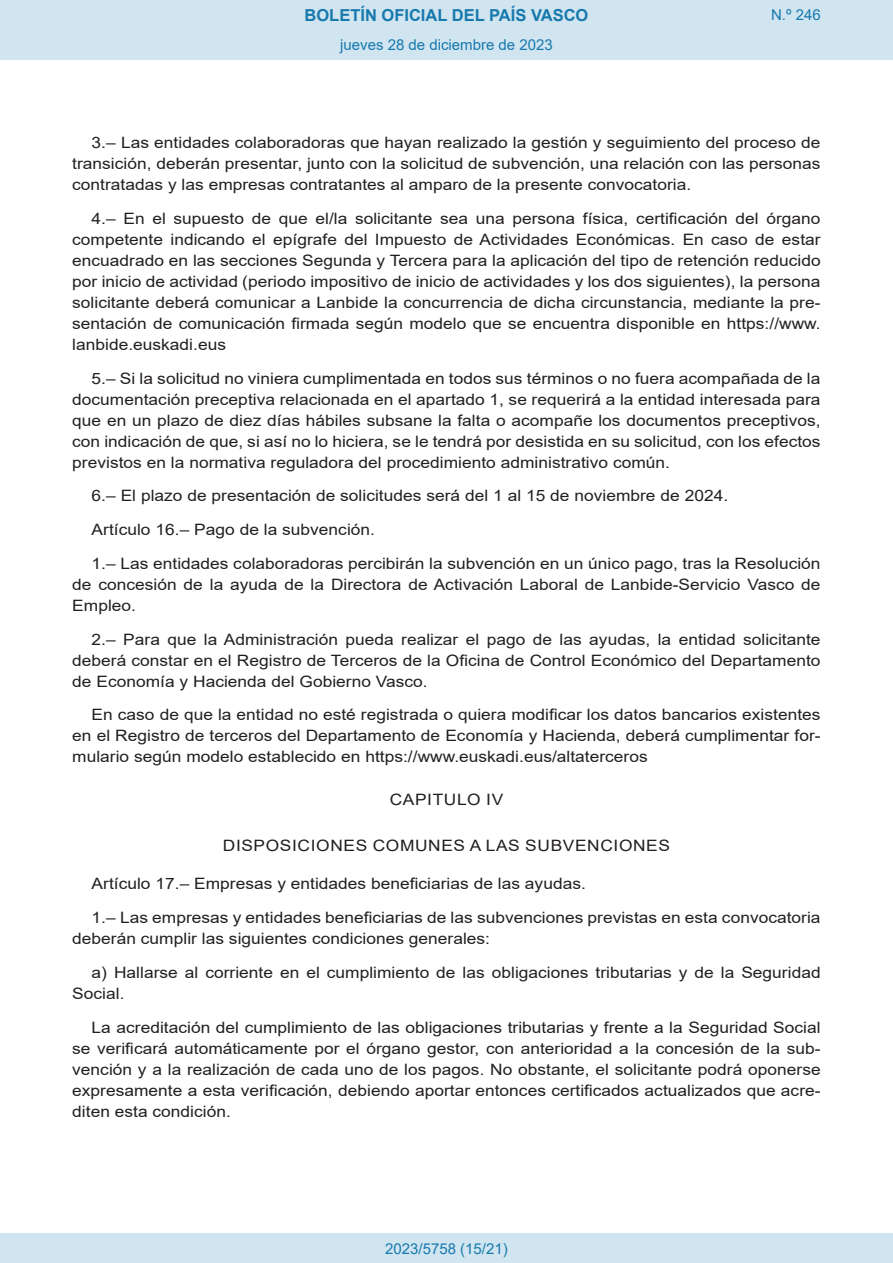
<style>
.page{position:relative;width:893px;height:1263px;background:#fff}
.page>*{position:absolute;margin:0;border:0;box-sizing:border-box;transform-origin:0 0}
.t1{font:700 16.5px "Arial";color:#1879ad}
.BOPVDetalle{font:15.6px/21px "Arial";color:#231f20;text-align:justify;scale:1.11 1}
.BOPVClave{font:15.6px "Arial";letter-spacing:.035em;color:#231f20;scale:1.11 1}
.Paginacion_Centro{font:15px "Arial";color:#1879ad}
</style>
<div class="page">
<div style="left:0;top:0;width:893px;height:60px;background:#d0e5f0"></div>
<div style="left:0;top:1233px;width:893px;height:30px;background:#d0e5f0"></div>
<p class="t1" style="left:305px;top:3px;width:285px">BOLETÍN OFICIAL DEL PAÍS VASCO</p>
<p class="Paginacion_Centro" style="left:340px;top:35px;width:214px">jueves 28 de diciembre de 2023</p>
<p class="Paginacion_Centro" style="left:771px;top:5px;width:51px">N.º 246</p>
<p class="BOPVDetalle" style="left:72px;top:132px;width:676px;text-indent:19px">3.– Las entidades colaboradoras que hayan realizado la gestión y seguimiento del proceso de transición, deberán presentar, junto con la solicitud de subvención, una relación con las personas contratadas y las empresas contratantes al amparo de la presente convocatoria.</p>
<p class="BOPVDetalle" style="left:72px;top:208px;width:676px;text-indent:19px">4.– En el supuesto de que el/la solicitante sea una persona física, certificación del órgano competente indicando el epígrafe del Impuesto de Actividades Económicas. En caso de estar encuadrado en las secciones Segunda y Tercera para la aplicación del tipo de retención reducido por inicio de actividad (periodo impositivo de inicio de actividades y los dos siguientes), la persona solicitante deberá comunicar a Lanbide la concurrencia de dicha circunstancia, mediante la pre&shy;sentación de comunicación firmada según modelo que se encuentra disponible en https://www. lanbide.euskadi.eus</p>
<p class="BOPVDetalle" style="left:72px;top:368px;width:676px;text-indent:19px">5.– Si la solicitud no viniera cumplimentada en todos sus términos o no fuera acompañada de la documentación preceptiva relacionada en el apartado 1, se requerirá a la entidad interesada para que en un plazo de diez días hábiles subsane la falta o acompañe los documentos preceptivos, con indicación de que, si así no lo hiciera, se le tendrá por desistida en su solicitud, con los efectos previstos en la normativa reguladora del procedimiento administrativo común.</p>
<p class="BOPVDetalle" style="left:92px;top:485px;width:575px">6.– El plazo de presentación de solicitudes será del 1 al 15 de noviembre de 2024.</p>
<p class="BOPVDetalle" style="left:92px;top:519px;width:257px">Artículo 16.– Pago de la subvención.</p>
<p class="BOPVDetalle" style="left:72px;top:553px;width:676px;text-indent:19px">1.– Las entidades colaboradoras percibirán la subvención en un único pago, tras la Resolución de concesión de la ayuda de la Directora de Activación Laboral de Lanbide-Servicio Vasco de Empleo.</p>
<p class="BOPVDetalle" style="left:72px;top:629px;width:676px;text-indent:19px">2.– Para que la Administración pueda realizar el pago de las ayudas, la entidad solicitante deberá constar en el Registro de Terceros de la Oficina de Control Económico del Departamento de Economía y Hacienda del Gobierno Vasco.</p>
<p class="BOPVDetalle" style="left:72px;top:704px;width:676px;text-indent:19px">En caso de que la entidad no esté registrada o quiera modificar los datos bancarios existentes en el Registro de terceros del Departamento de Economía y Hacienda, deberá cumplimentar for&shy;mulario según modelo establecido en https://www.euskadi.eus/altaterceros</p>
<p class="BOPVClave" style="left:390px;top:788px;width:104px">CAPITULO IV</p>
<p class="BOPVClave" style="left:223px;top:835px;width:404px">DISPOSICIONES COMUNES A LAS SUBVENCIONES</p>
<p class="BOPVDetalle" style="left:92px;top:873px;width:447px">Artículo 17.– Empresas y entidades beneficiarias de las ayudas.</p>
<p class="BOPVDetalle" style="left:72px;top:907px;width:676px;text-indent:19px">1.– Las empresas y entidades beneficiarias de las subvenciones previstas en esta convocatoria deberán cumplir las siguientes condiciones generales:</p>
<p class="BOPVDetalle" style="left:72px;top:962px;width:676px;text-indent:19px">a) Hallarse al corriente en el cumplimiento de las obligaciones tributarias y de la Seguridad<br>Social.</p>
<p class="BOPVDetalle" style="left:72px;top:1016px;width:676px;text-indent:19px">La acreditación del cumplimiento de las obligaciones tributarias y frente a la Seguridad Social se verificará automáticamente por el órgano gestor, con anterioridad a la concesión de la sub&shy;vención y a la realización de cada uno de los pagos. No obstante, el solicitante podrá oponerse expresamente a esta verificación, debiendo aportar entonces certificados actualizados que acre&shy;diten esta condición.</p>
<p class="Paginacion_Centro" style="left:385px;top:1238px;width:124px">2023/5758 (15/21)</p>
</div>
